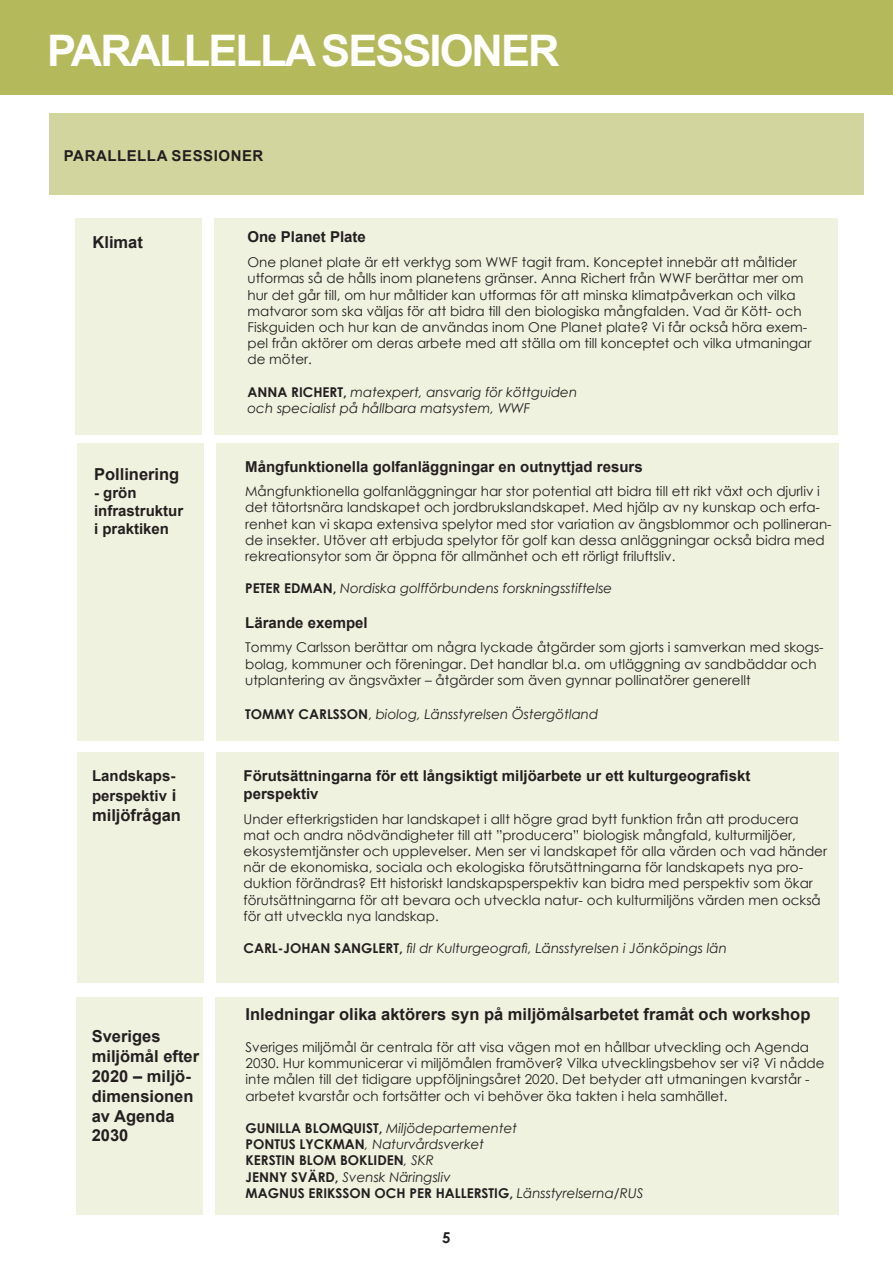
<style>
.page{position:relative;width:893px;height:1263px;background:#fff}
.page>*{position:absolute;margin:0;border:0;box-sizing:border-box;transform-origin:0 0}
.t1{font:700 43.5px "Arial";letter-spacing:-.045em;color:#fff}
.t2{font:700 16.5px/19.8px "Arial";color:#231f20}
.t3{font:700 15px/18px "Arial";color:#231f20}
.t4{font:700 15px "Arial";letter-spacing:.035em;color:#231f20}
.t5{font:700 15px "Century Gothic";color:#231f20}
.t6{font:13.5px/16.2px "Century Gothic";color:#231f20}
.t7{font:italic 13.5px "Century Gothic";color:#231f20}
.t8{font:700 13.5px "Century Gothic";color:#231f20}
.s1{font-size:16.5px}
.s2{font-weight:700;font-style:normal}
.s3{font-style:normal}
.s4{font-weight:400;font-style:italic}
</style>
<div class="page">
<div style="left:50px;top:113px;width:814px;height:82px;background:#d2d59d"></div>
<div style="left:214px;top:218px;width:624px;height:216px;background:#f0f2e0"></div>
<div style="left:216px;top:997px;width:623px;height:217px;background:#f0f2e0"></div>
<div style="left:216px;top:752px;width:623px;height:230px;background:#f0f2e0"></div>
<div style="left:75px;top:218px;width:127px;height:216px;background:#f0f2e0"></div>
<div style="left:76px;top:997px;width:127px;height:217px;background:#f0f2e0"></div>
<div style="left:77px;top:752px;width:127px;height:230px;background:#f0f2e0"></div>
<div style="left:0;top:0;width:893px;height:95px;background:#b4ba5c"></div>
<div style="left:216px;top:444px;width:623px;height:297px;background:#f0f2e0"></div>
<div style="left:77px;top:444px;width:127px;height:297px;background:#f0f2e0"></div>
<p class="t1" style="left:47px;top:20px;width:514px">PARALLELLA SESSIONER</p>
<p class="t4" style="left:64px;top:145px;width:201px">PARALLELLA SESSIONER</p>
<p class="t2" style="left:93px;top:232px;width:52px">Klimat</p>
<p class="t2" style="left:94px;top:464px;width:87px">Pollinering</p>
<p class="t3" style="left:94px;top:484px;width:91px">- grön infrastruktur i praktiken</p>
<p class="t3" style="left:92px;top:766px;width:86px;line-height:19.8px">Landskaps&shy;perspektiv <span class="s1">i</span></p>
<p class="t2" style="left:92px;top:805px;width:90px">miljöfrågan</p>
<p class="t2" style="left:92px;top:1027px;width:109px">Sveriges miljömål efter<br>2020 – miljö&shy;dimensionen av Agenda<br>2030</p>
<p class="t3" style="left:247px;top:228px;width:120px">One Planet Plate</p>
<p class="t6" style="left:247px;top:254px;width:566px">One planet plate är ett verktyg som WWF tagit fram. Konceptet innebär att måltider utformas så de hålls inom planetens gränser. Anna Richert från WWF berättar mer om hur det går till, om hur måltider kan utformas för att minska klimatpåverkan och vilka matvaror som ska väljas för att bidra till den biologiska mångfalden. Vad är Kött- och Fiskguiden och hur kan de användas inom One Planet plate? Vi får också höra exem&shy;pel från aktörer om deras arbete med att ställa om till konceptet och vilka utmaningar de möter.</p>
<p class="t7" style="left:247px;top:382px;width:331px"><span class="s2">ANNA RICHERT,</span> matexpert, ansvarig för köttguiden</p>
<p class="t7" style="left:247px;top:399px;width:284px">och specialist på hållbara matsystem, WWF</p>
<p class="t3" style="left:245px;top:457px;width:399px">Mångfunktionella golfanläggningar en outnyttjad resurs</p>
<p class="t6" style="left:245px;top:483px;width:588px">Mångfunktionella golfanläggningar har stor potential att bidra till ett rikt växt och djurliv i det tätortsnära landskapet och jordbrukslandskapet. Med hjälp av ny kunskap och erfa&shy;renhet kan vi skapa extensiva spelytor med stor variation av ängsblommor och pollineran&shy;de insekter. Utöver att erbjuda spelytor för golf kan dessa anläggningar också bidra med rekreationsytor som är öppna för allmänhet och ett rörligt friluftsliv.</p>
<p class="t7" style="left:245px;top:579px;width:369px"><span class="s2">PETER EDMAN,</span> Nordiska golfförbundens forskningsstiftelse</p>
<p class="t3" style="left:245px;top:613px;width:124px">Lärande exempel</p>
<p class="t6" style="left:245px;top:639px;width:580px">Tommy Carlsson berättar om några lyckade åtgärder som gjorts i samverkan med skogs&shy;bolag, kommuner och föreningar. Det handlar bl.a. om utläggning av sandbäddar och utplantering av ängsväxter – åtgärder som även gynnar pollinatörer generellt</p>
<p class="t7" style="left:245px;top:705px;width:355px"><span class="s2">TOMMY CARLSSON</span><span class="s3">,</span> biolog, Länsstyrelsen Östergötland</p>
<p class="t3" style="left:244px;top:767px;width:508px">Förutsättningarna för ett långsiktigt miljöarbete ur ett kulturgeografiskt perspektiv</p>
<p class="t6" style="left:244px;top:810px;width:585px">Under efterkrigstiden har landskapet i allt högre grad bytt funktion från att producera mat och andra nödvändigheter till att ”producera” biologisk mångfald, kulturmiljöer, ekosystemtjänster och upplevelser. Men ser vi landskapet för alla värden och vad händer när de ekonomiska, sociala och ekologiska förutsättningarna för landskapets nya pro&shy;duktion förändras? Ett historiskt landskapsperspektiv kan bidra med perspektiv som ökar förutsättningarna för att bevara och utveckla natur- och kulturmiljöns värden men också för att utveckla nya landskap.</p>
<p class="t7" style="left:244px;top:939px;width:485px"><span class="s2">CARL-JOHAN SANGLERT,</span> fil dr Kulturgeografi, Länsstyrelsen i Jönköpings län</p>
<p class="t2" style="left:246px;top:1004px;width:566px">Inledningar olika aktörers syn på miljömålsarbetet framåt och workshop</p>
<p class="t6" style="left:246px;top:1039px;width:581px">Sveriges miljömål är centrala för att visa vägen mot en hållbar utveckling och Agenda 2030. Hur kommunicerar vi miljömålen framöver? Vilka utvecklingsbehov ser vi? Vi nådde inte målen till det tidigare uppföljningsåret 2020. Det betyder att utmaningen kvarstår - arbetet kvarstår och fortsätter och vi behöver öka takten i hela samhället.</p>
<p class="t7" style="left:246px;top:1119px;width:273px"><span class="s2">GUNILLA BLOMQUIST,</span> Miljödepartementet</p>
<p class="t7" style="left:246px;top:1135px;width:240px"><span class="s2">PONTUS LYCKMAN</span>, Naturvårdsverket</p>
<p class="t8" style="left:246px;top:1150px;width:190px">KERSTIN BLOM BOKLIDEN<span class="s4">, SKR</span></p>
<p class="t7" style="left:246px;top:1167px;width:207px"><span class="s2">JENNY SVÄRD,</span> Svensk Näringsliv</p>
<p class="t8" style="left:246px;top:1182px;width:399px">MAGNUS ERIKSSON OCH PER HALLERSTIG, <span class="s4">Länsstyrelserna/RUS</span></p>
<p class="t5" style="left:442px;top:1226px;width:10px">5</p>
</div>
